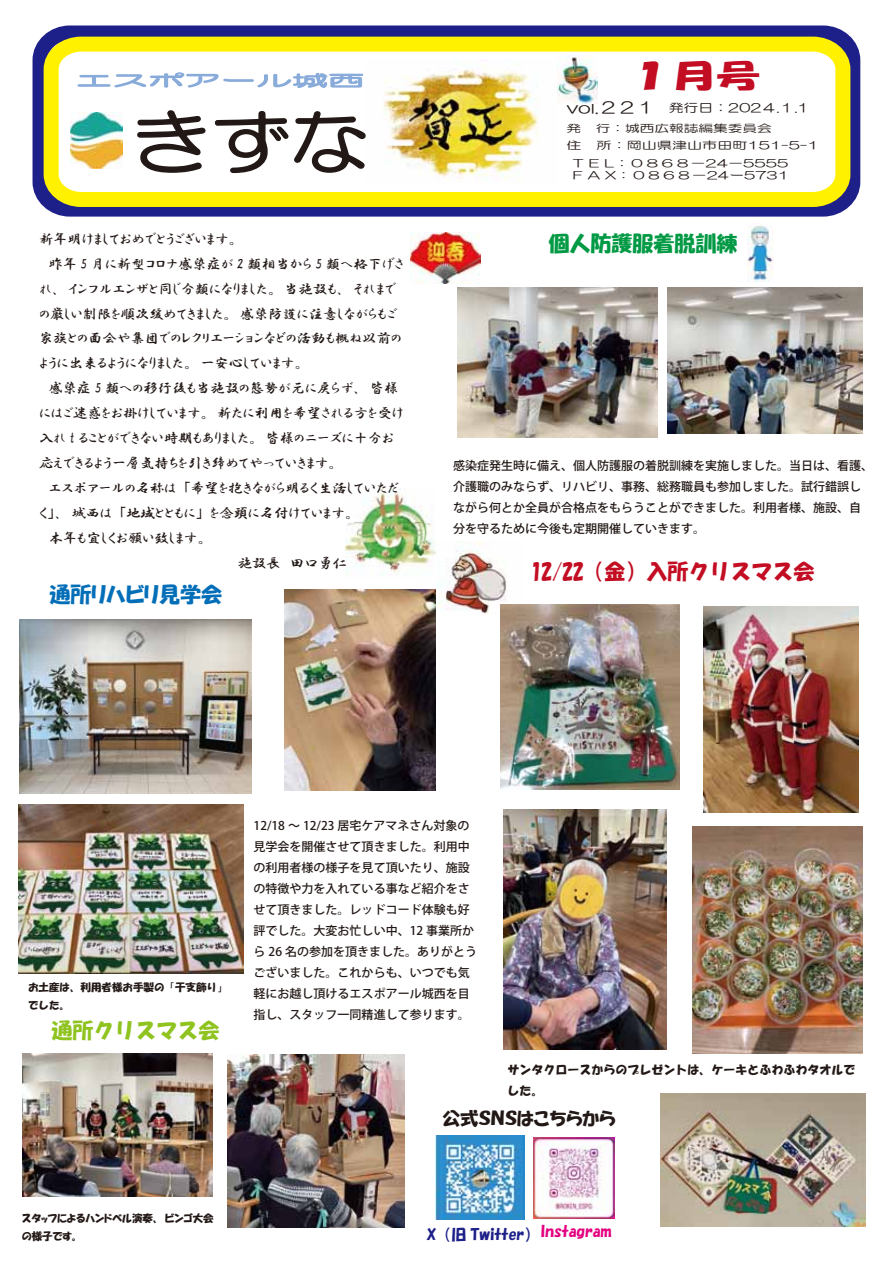
<style>
.page{position:relative;width:893px;height:1263px;background:#fff}
.page>*{position:absolute;margin:0;border:0;box-sizing:border-box;transform-origin:0 0}
.t1{font:68.1px "HG Maru Gothic MPRO";color:#221815;scale:1.17 1}
.t2{font:31.5px "HGS Soei Kakupoptai";color:#c30d23;scale:1.41 1}
.t3{font:21px "HG Soei Kakupoptai";color:#c30d23}
.t4{font:21px "HGP Soei Kakupoptai";color:#094}
.t5{font:21px "HGP Soei Kakupoptai";color:#036eb8}
.t6{font:21px "HG Soei Kakupoptai";color:#8fc31f}
.t7{font:18px "HGP Soei Kakupoptai";color:#221815}
.t8{font:15px "HGP Soei Kakupoptai";color:#1d2088}
.t9{font:15px "HG Maru Gothic MPRO";color:#88abda;scale:2.4 1}
.t10{font:14.25px/24.9px "HGP Gyoshotai";color:#221815}
.t11{font:500 12px/21px "Koz Go Pro";color:#221815}
.t12{font:12px/21px "HG Soei Kakupoptai";color:#221815}
.t13{font:11.85px "HG Maru Gothic MPRO";color:#221815;scale:1.25 1}
.t14{font:10.5px/11.7px "HG Maru Gothic MPRO";color:#221815;scale:1.45 1}
.t15{font:10.5px/18.3px "HGP Soei Kakupoptai";color:#221815}
.t16{font:10.5px/18.3px "HG Soei Kakupoptai";color:#221815}
.t17{font:10.5px "HG Maru Gothic MPRO";color:#221815;scale:1.44 1}
.t18{font:10.5px "HG Maru Gothic MPRO";color:#221815;scale:1.4 1}
.s1{font-size:15.6px}
.s2{color:#e4007f}
</style>
<div class="page">
<div style="left:33px;top:25px;width:827px;height:192px;border:15px solid #1d2088;border-radius:29px"></div>
<svg style="left:36px;top:29px;width:822px;height:185px"></svg>
<svg style="left:136px;top:110px;width:70px;height:64px"></svg>
<svg style="left:214px;top:110px;width:152px;height:64px"></svg>
<svg style="left:77px;top:71px;width:287px;height:18px"></svg>
<img style="left:71px;top:112px;width:51px;height:57px">
<img style="left:534px;top:1137px;width:81px;height:82px">
<img style="left:435px;top:1136px;width:90px;height:84px">
<img style="left:747px;top:226px;width:27px;height:55px">
<img style="left:435px;top:542px;width:88px;height:73px">
<img style="left:346px;top:489px;width:89px;height:87px">
<img style="left:411px;top:233px;width:69px;height:51px">
<img style="left:285px;top:589px;width:150px;height:201px">
<img style="left:668px;top:288px;width:194px;height:146px">
<img style="left:18px;top:805px;width:225px;height:168px">
<img style="left:457px;top:287px;width:201px;height:150px">
<img style="left:227px;top:1055px;width:178px;height:173px">
<img style="left:22px;top:1054px;width:190px;height:142px">
<img style="left:660px;top:1093px;width:206px;height:133px">
<img style="left:500px;top:605px;width:180px;height:184px">
<img style="left:692px;top:827px;width:170px;height:226px">
<img style="left:704px;top:606px;width:154px;height:206px">
<img style="left:503px;top:810px;width:163px;height:239px">
<img style="left:19px;top:619px;width:232px;height:174px">
<img style="left:558px;top:55px;width:40px;height:49px">
<img style="left:366px;top:60px;width:191px;height:127px">
<p class="t9" style="left:76px;top:73px;width:122px">エスポアール城西</p>
<h1 class="t1" style="left:131px;top:108px;width:206px">きずな</h1>
<p class="t10" style="left:39px;top:226px;width:366px">新年明けましておめでとうございます。<br>　昨年 5 月に新型コロナ感染症が 2 類相当から 5 類へ格下げされ、インフルエンザと同じ分類になりました。当施設も、それまでの厳しい制限を順次緩めてきました。感染防護に注意しながらもご家族との面会や集団でのレクリエーションなどの活動も概ね以前のように出来るようになりました。一安心しています。<br>　感染症 5 類への移行後も当施設の態勢が元に戻らず、皆様にはご迷惑をお掛けしています。新たに利用を希望される方を受け入れ t ることができない時期もありました。皆様のニーズに十分お応えできるよう一層気持ちを引き締めてやっていきます。<br>　エスポアールの名称は「希望を抱きながら明るく生活していただく」、城西は「地域とともに」を念頭に名付けています。<br>　本年も宜しくお願い致します。</p>
<h3 class="t5" style="left:49px;top:583px;width:174px">通所リハビリ見学会</h3>
<h2 class="t2" style="left:628px;top:60px;width:96px">１月号</h2>
<p class="t13" style="left:567px;top:102px;width:195px"><span class="s1">vol.２２１</span> 発行日：202４.１.1</p>
<p class="t18" style="left:566px;top:123px;width:148px">発　行：城西広報誌編集委員会</p>
<p class="t14" style="left:573px;top:158px;width:150px">T E L：０８６８－24－5555<br>F A X：０８６８－24ー5731</p>
<p class="t17" style="left:566px;top:140px;width:177px">住　所：岡山県津山市田町151-5-1</p>
<h3 class="t4" style="left:548px;top:233px;width:190px">個人防護服着脱訓練</h3>
<p class="t11" style="left:453px;top:456px;width:421px">感染症発生時に備え、個人防護服の着脱訓練を実施しました。当日は、看護、介護職のみならず、リハビリ、事務、総務職員も参加しました。試行錯誤しながら何とか全員が合格点をもらうことができました。利用者様、施設、自分を守るために今後も定期開催していきます。</p>
<h3 class="t3" style="left:531px;top:561px;width:285px">12/22（金）入所クリスマス会</h3>
<p class="t16" style="left:28px;top:978px;width:201px">お土産は、利用者様お手製の「干支飾り」でした。</p>
<h3 class="t6" style="left:51px;top:1020px;width:169px">通所クリスマス会</h3>
<p class="t11" style="left:254px;top:815px;width:225px">12/18 ～ 12/23 居宅ケアマネさん対象の見学会を開催させて頂きました。利用中の利用者様の様子を見て頂いたり、施設の特徴や力を入れている事など紹介をさせて頂きました。レッドコード体験も好評でした。大変お忙しい中、12 事業所から 26 名の参加を頂きました。ありがとうございました。これからも、いつでも気軽にお越し頂けるエスポアール城西を目指し、スタッフ一同精進して参ります。</p>
<p class="t12" style="left:507px;top:1058px;width:350px">サンタクロースからのプレゼントは、ケーキとふわふわタオルでした。</p>
<p class="t7" style="left:443px;top:1109px;width:175px">公式ＳＮＳはこちらから</p>
<p class="t15" style="left:22px;top:1208px;width:193px">スタッフによるハンドベル演奏、ビンゴ大会の様子です。</p>
<p class="t8" style="left:427px;top:1226px;width:187px">X （旧 Twitter） <span class="s2">Instagram</span></p>
</div>
